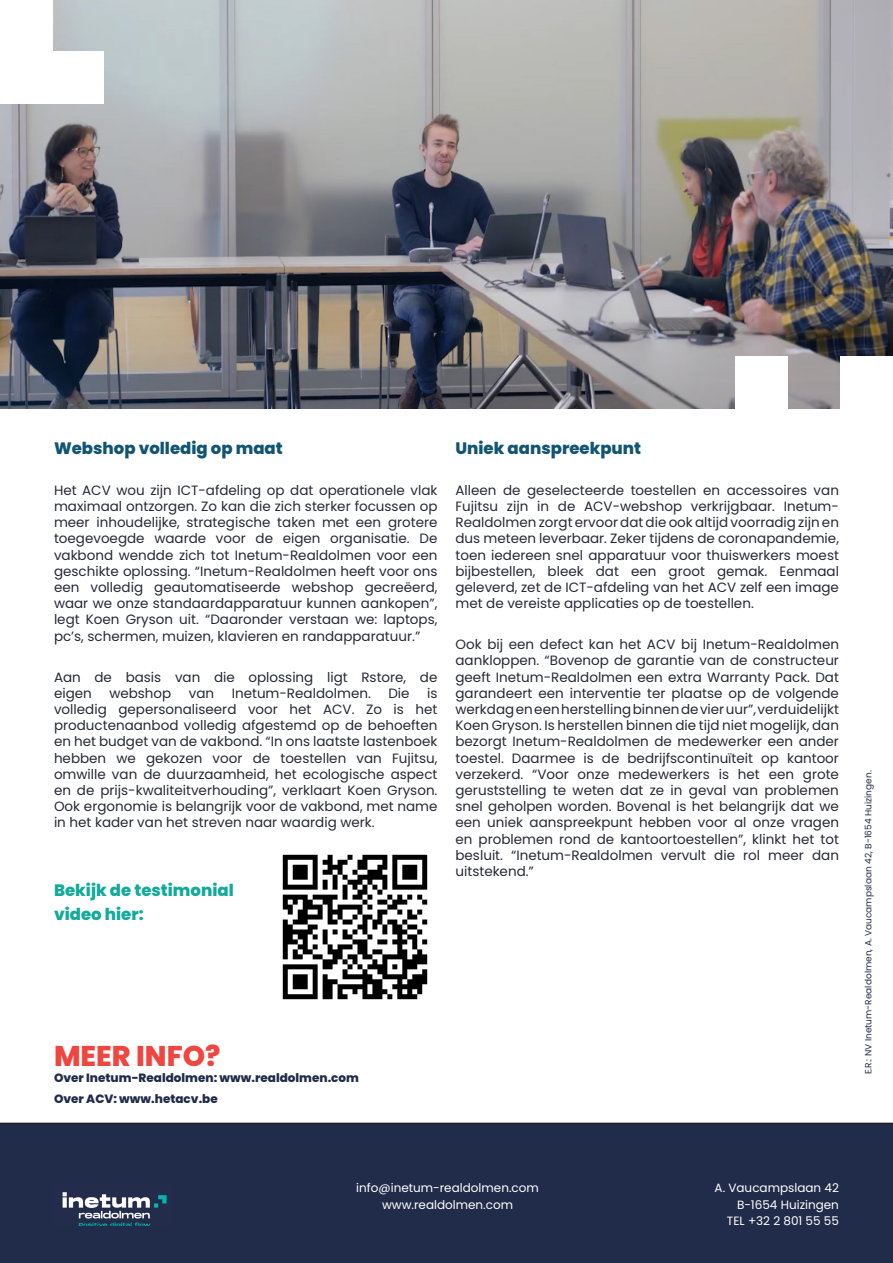
<style>
.page{position:relative;width:893px;height:1263px;background:#fff}
.page>*{position:absolute;margin:0;border:0;box-sizing:border-box;transform-origin:0 0}
.Title_more{font:800 28.5px "Poppins";color:#ef463f}
.Content{font:800 16.5px "Poppins";color:#115573}
.Content-2{font:800 16.5px "Poppins";color:#12ab9b}
.Content-3{font:13.5px/16.2px "Poppins";color:#272936;text-align:justify}
.t1{font:12px "Poppins";color:#fff}
.Content-4{font:800 12px "Poppins";color:#212c4a}
.Content-5{font:9px "Poppins";color:#212c4a}
</style>
<div class="page">
<div style="left:0;top:1123px;width:893px;height:140px;background:#212c4a"></div>
<img style="left:54px;top:1185px;width:120px;height:41px">
<img style="left:0;top:0;width:893px;height:408px">
<div style="left:0;top:0;width:52px;height:52px;background:#fff"></div>
<div style="left:52px;top:52px;width:52px;height:52px;background:#fff"></div>
<div style="left:0;top:52px;width:52px;height:52px;background:#fff"></div>
<div style="left:736px;top:356px;width:52px;height:52px;background:#fff"></div>
<div style="left:841px;top:356px;width:52px;height:52px;background:#fff"></div>
<img style="left:282px;top:854px;width:146px;height:146px">
<p class="Content" style="left:54px;top:439px;width:230px">Webshop volledig op maat</p>
<p class="Content-3" style="left:54px;top:482px;width:385px">Het ACV wou zijn ICT-afdeling op dat operationele vlak maximaal ontzorgen. Zo kan die zich sterker focussen op meer inhoudelijke, strategische taken met een grotere toegevoegde waarde voor de eigen organisatie. De vakbond wendde zich tot Inetum-Realdolmen voor een geschikte oplossing. “Inetum-Realdolmen heeft voor ons een volledig geautomatiseerde webshop gecreëerd, waar we onze standaardapparatuur kunnen aankopen”, legt Koen Gryson uit. “Daaronder verstaan we: laptops, pc’s, schermen, muizen, klavieren en randapparatuur.”</p>
<p class="Content-3" style="left:54px;top:669px;width:385px">Aan de basis van die oplossing ligt Rstore, de eigen</p>
<p class="Content-3" style="left:54px;top:685px;width:385px;text-indent:373px">is volledig gepersonaliseerd voor het ACV. Zo is het productenaanbod volledig afgestemd op de behoeften en het budget van de vakbond. “In ons laatste lastenboek hebben we gekozen voor de toestellen van Fujitsu, omwille van de duurzaamheid, het ecologische aspect en de prijs-kwaliteitverhouding”, verklaart Koen Gryson.<br>Ook ergonomie is belangrijk voor de vakbond, met name in het kader van het streven naar waardig werk.</p>
<p class="Content-3" style="left:109px;top:685px;width:64px">webshop</p>
<p class="Content-3" style="left:189px;top:685px;width:27px">van</p>
<p class="Content-3" style="left:232px;top:685px;width:141px">Inetum-Realdolmen.</p>
<p class="Content-3" style="left:388px;top:685px;width:23px">Die</p>
<p class="Content-2" style="left:54px;top:880px;width:181px">Bekijk de testimonial</p>
<p class="Content-2" style="left:54px;top:905px;width:91px">video hier:</p>
<p class="Content" style="left:455px;top:439px;width:187px">Uniek aanspreekpunt</p>
<p class="Content-3" style="left:455px;top:482px;width:385px">Alleen de geselecteerde toestellen en accessoires van Fujitsu zijn in de ACV-webshop verkrijgbaar. Inetum-Realdolmen zorgt ervoor dat die ook altijd voorradig zijn en dus meteen leverbaar. Zeker tijdens de coronapandemie, toen iedereen snel apparatuur voor thuiswerkers moest bijbestellen, bleek dat een groot gemak. Eenmaal geleverd, zet de ICT-afdeling van het ACV zelf een image met de vereiste applicaties op de toestellen.</p>
<p class="Content-3" style="left:455px;top:636px;width:385px">Ook bij een defect kan het ACV bij Inetum-Realdolmen aankloppen. “Bovenop de garantie van de constructeur geeft Inetum-Realdolmen een extra Warranty Pack. Dat garandeert een interventie ter plaatse op de volgende werkdag en een herstelling binnen de vier uur”, verduidelijkt Koen Gryson. Is herstellen binnen die tijd niet mogelijk, dan bezorgt Inetum-Realdolmen de medewerker een ander toestel. Daarmee is de bedrijfscontinuïteit op kantoor verzekerd. “Voor onze medewerkers is het een grote geruststelling te weten dat ze in geval van problemen snel geholpen worden. Bovenal is het belangrijk dat we een uniek aanspreekpunt hebben voor al onze vragen en problemen rond de kantoortoestellen”, klinkt het tot besluit. “Inetum-Realdolmen vervult die rol meer dan uitstekend.”</p>
<p class="Title_more" style="left:54px;top:1039px;width:168px">MEER INFO?</p>
<p class="Content-4" style="left:54px;top:1071px;width:306px">Over Inetum-Realdolmen: www.realdolmen.com</p>
<p class="Content-4" style="left:54px;top:1092px;width:165px">Over ACV: www.hetacv.be</p>
<p class="Content-5" style="left:863px;top:1074px;width:305px;rotate:-90deg">E.R.: NV Inetum-Realdolmen, A. Vaucampslaan 42, B-1654 Huizingen.</p>
<p class="t1" style="left:356px;top:1181px;width:184px">info@inetum-realdolmen.com</p>
<p class="t1" style="left:382px;top:1198px;width:133px">www.realdolmen.com</p>
<p class="t1" style="left:715px;top:1181px;width:126px">A. Vaucampslaan 42</p>
<p class="t1" style="left:737px;top:1198px;width:103px">B-1654 Huizingen</p>
<p class="t1" style="left:727px;top:1214px;width:114px">TEL +32 2 801 55 55</p>
</div>
